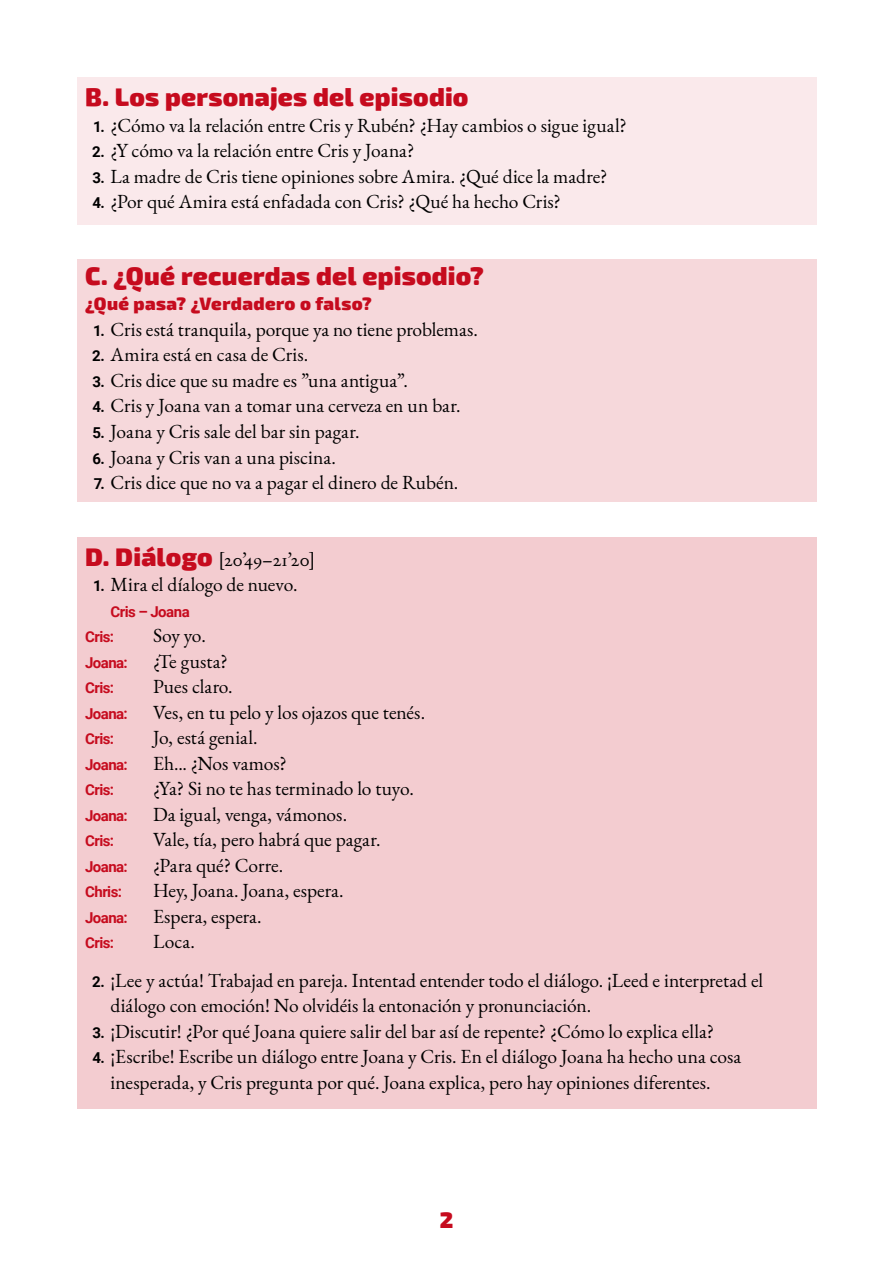
<style>
.page{position:relative;width:893px;height:1263px;background:#fff}
.page>*{position:absolute;margin:0;border:0;box-sizing:border-box;transform-origin:0 0}
.t1{font:900 25.5px "Exo 2";letter-spacing:.01em;color:#c60b1e}
.t2{font:900 22.5px "Exo 2";color:#c60b1e}
.t3{font:19.5px/25.5px "EB Garamond";color:#000}
.t4{font:900 18px "Exo 2";letter-spacing:.02em;color:#c60b1e}
.t5{font:700 15px/25.5px "Roboto";letter-spacing:-.035em;color:#c60b1e}
.s1{font-family:"Roboto";font-weight:700;font-size:15px}
.s2{font-family:"Exo 2";font-weight:900;font-size:25.5px;color:#c60b1e}
</style>
<div class="page">
<div style="left:77px;top:537px;width:739px;height:571px;background:#f3ccd0"></div>
<div style="left:77px;top:77px;width:739px;height:148px;background:#fae9eb"></div>
<div style="left:77px;top:259px;width:739px;height:243px;background:#f6d8db"></div>
<h1 class="t1" style="left:85px;top:82px;width:385px">B. Los personajes del episodio</h1>
<p class="t3" style="left:93px;top:113px;width:535px"><span class="s1">1.</span> ¿Cómo va la relación entre Cris y Rubén? ¿Hay cambios o sigue igual?</p>
<p class="t3" style="left:92px;top:138px;width:324px"><span class="s1">2.</span> ¿Y cómo va la relación entre Cris y Joana?</p>
<p class="t3" style="left:92px;top:164px;width:516px"><span class="s1">3.</span> La madre de Cris tiene opiniones sobre Amira. ¿Qué dice la madre?</p>
<p class="t3" style="left:92px;top:189px;width:470px"><span class="s1">4.</span> ¿Por qué Amira está enfadada con Cris? ¿Qué ha hecho Cris?</p>
<h1 class="t1" style="left:85px;top:260px;width:400px">C. ¿Qué recuerdas del episodio?</h1>
<p class="t4" style="left:85px;top:293px;width:288px">¿Qué pasa? ¿Verdadero o falso?</p>
<p class="t3" style="left:93px;top:317px;width:386px"><span class="s1">1.</span> Cris está tranquila, porque ya no tiene problemas.</p>
<p class="t3" style="left:92px;top:342px;width:218px"><span class="s1">2.</span> Amira está en casa de Cris.</p>
<p class="t3" style="left:92px;top:368px;width:317px"><span class="s1">3.</span> Cris dice que su madre es ”una antigua”.</p>
<p class="t3" style="left:92px;top:393px;width:370px"><span class="s1">4.</span> Cris y Joana van a tomar una cerveza en un bar.</p>
<p class="t3" style="left:92px;top:419px;width:269px"><span class="s1">5.</span> Joana y Cris sale del bar sin pagar.</p>
<p class="t3" style="left:92px;top:444px;width:245px"><span class="s1">6.</span> Joana y Cris van a una piscina.</p>
<p class="t3" style="left:94px;top:470px;width:366px"><span class="s1">7.</span> Cris dice que no va a pagar el dinero de Rubén.</p>
<p class="t3" style="left:85px;top:546px;width:232px"><span class="s2">D. Diálogo</span> [20’49–21’20]</p>
<p class="t3" style="left:93px;top:572px;width:206px"><span class="s1">1.</span> Mira el díalogo de nuevo.</p>
<p class="t5" style="left:85px;top:598px;width:106px;text-indent:26px">Cris – Joana<br>Cris:</p>
<p class="t3" style="left:153px;top:623px;width:54px">Soy yo.</p>
<p class="t5" style="left:85px;top:649px;width:44px">Joana:</p>
<p class="t3" style="left:153px;top:648px;width:76px">¿Te gusta?</p>
<p class="t5" style="left:85px;top:674px;width:30px">Cris:</p>
<p class="t3" style="left:153px;top:674px;width:81px">Pues claro.</p>
<p class="t5" style="left:85px;top:700px;width:44px">Joana:</p>
<p class="t3" style="left:153px;top:699px;width:274px">Ves, en tu pelo y los ojazos que tenés.</p>
<p class="t5" style="left:85px;top:725px;width:30px">Cris:</p>
<p class="t3" style="left:153px;top:725px;width:106px">Jo, está genial.</p>
<p class="t5" style="left:85px;top:751px;width:44px">Joana:</p>
<p class="t3" style="left:153px;top:750px;width:135px">Eh... ¿Nos vamos?</p>
<p class="t5" style="left:85px;top:776px;width:30px">Cris:</p>
<p class="t3" style="left:153px;top:776px;width:262px">¿Ya? Si no te has terminado lo tuyo.</p>
<p class="t5" style="left:85px;top:802px;width:44px">Joana:</p>
<p class="t3" style="left:153px;top:801px;width:196px">Da igual, venga, vámonos.</p>
<p class="t5" style="left:85px;top:828px;width:30px">Cris:</p>
<p class="t3" style="left:153px;top:827px;width:229px">Vale, tía, pero habrá que pagar.</p>
<p class="t5" style="left:85px;top:853px;width:44px">Joana:</p>
<p class="t3" style="left:153px;top:852px;width:132px">¿Para qué? Corre.</p>
<p class="t5" style="left:85px;top:879px;width:38px">Chris:</p>
<p class="t3" style="left:153px;top:878px;width:192px">Hey, Joana. Joana, espera.</p>
<p class="t5" style="left:85px;top:904px;width:44px">Joana:</p>
<p class="t3" style="left:153px;top:903px;width:110px">Espera, espera.</p>
<p class="t5" style="left:85px;top:930px;width:30px">Cris:</p>
<p class="t3" style="left:153px;top:929px;width:43px">Loca.</p>
<p class="t3" style="left:111px;top:967px;width:654px;text-indent:-18px"><span class="s1">2.</span> ¡Lee y actúa! Trabajad en pareja. Intentad entender todo el diálogo. ¡Leed e interpretad el diálogo con emoción! No olvidéis la entonación y pronunciación.</p>
<p class="t3" style="left:92px;top:1018px;width:623px"><span class="s1">3.</span> ¡Discutir! ¿Por qué Joana quiere salir del bar así de repente? ¿Cómo lo explica ella?</p>
<p class="t3" style="left:111px;top:1044px;width:632px;text-indent:-18px"><span class="s1">4.</span> ¡Escribe! Escribe un diálogo entre Joana y Cris. En el diálogo Joana ha hecho una cosa inesperada, y Cris pregunta por qué. Joana explica, pero hay opiniones diferentes.</p>
<p class="t2" style="left:440px;top:1206px;width:15px">2</p>
</div>
